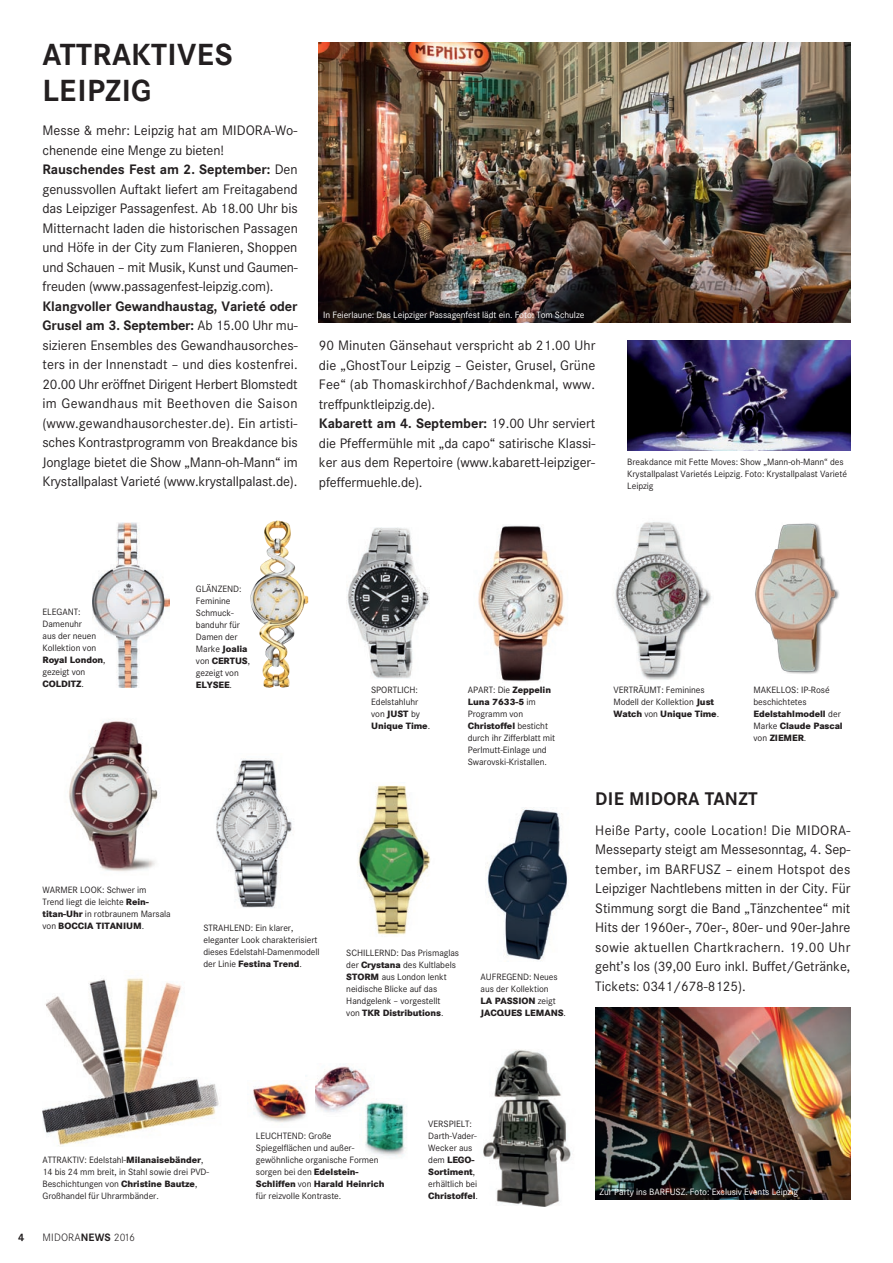
<style>
.page{position:relative;width:893px;height:1263px;background:#fff}
.page>*{position:absolute;margin:0;border:0;box-sizing:border-box;transform-origin:0 0}
.t1{font:700 30px "Corporate SBQ";letter-spacing:.005em;color:#231f20}
.t2{font:700 18px "Corporate SBQ";letter-spacing:.02em;color:#231f20}
.t3{font:13.5px/19.5px "Corporate SBQ";letter-spacing:-.005em;color:#231f20}
.t4{font:300 10.5px "Corporate SBQ";letter-spacing:.01em;color:#231f20}
.t5{font:700 10.5px "Corporate SBQ";color:#231f20}
.t6{font:9px/12px "Corporate SBQ";letter-spacing:-.005em;color:#231f20}
.t7{font:9px "Corporate SBQ";letter-spacing:-.005em;color:#fff}
.s1{font-weight:700}
.s2{font-weight:800}
</style>
<div class="page">
<img style="left:92px;top:522px;width:78px;height:166px">
<img style="left:250px;top:520px;width:58px;height:168px">
<img style="left:357px;top:785px;width:74px;height:150px">
<img style="left:485px;top:809px;width:83px;height:152px">
<img style="left:216px;top:758px;width:76px;height:150px">
<img style="left:595px;top:1008px;width:255px;height:191px">
<img style="left:319px;top:43px;width:531px;height:280px">
<img style="left:43px;top:978px;width:176px;height:168px">
<img style="left:69px;top:720px;width:89px;height:152px">
<img style="left:347px;top:528px;width:83px;height:151px">
<img style="left:615px;top:522px;width:96px;height:158px">
<img style="left:755px;top:523px;width:84px;height:151px">
<img style="left:483px;top:1049px;width:88px;height:157px">
<img style="left:478px;top:525px;width:87px;height:157px">
<img style="left:627px;top:340px;width:223px;height:111px">
<img style="left:315px;top:1064px;width:55px;height:48px">
<img style="left:253px;top:1083px;width:54px;height:40px">
<img style="left:360px;top:1098px;width:47px;height:59px">
<h1 class="t1" style="left:43px;top:37px;width:35px">Attrakti</h1>
<h1 class="t1" style="left:177px;top:37px;width:37px">ves</h1>
<h1 class="t1" style="left:43px;top:73px;width:79px">Lei pzig</h1>
<p class="t3" style="left:43px;top:121px;width:257px">Messe &amp; mehr: Leipzig hat am MIDORA-Wo&shy;chenende eine Menge zu bieten!<br><span class="s1">Rauschendes Fest am 2. September:</span> Den genussvollen Auftakt liefert am Freitagabend das Leipziger Passagenfest. Ab 18.00 Uhr bis Mitternacht laden die historischen Passagen und Höfe in der City zum Flanieren, Shoppen und Schauen – mit Musik, Kunst und Gaumen&shy;freuden (www.passagenfest-leipzig.com).</p>
<p class="t3" style="left:43px;top:297px;width:257px;text-align:justify"><span class="s1">Klangvoller Gewandhaustag, Varieté oder Grusel am 3. September:</span> Ab 15.00 Uhr mu&shy;sizieren Ensembles des Gewandhausorches&shy;ters in der Innenstadt – und dies kostenfrei.<br>20.00 Uhr eröffnet Dirigent Herbert Blomstedt im Gewandhaus mit Beethoven die Saison (www.gewandhausorchester.de). Ein artisti&shy;sches Kontrastprogramm von Breakdance bis Jonglage bietet die Show „Mann-oh-Mann“ im Krystallpalast Varieté (www.krystallpalast.de).</p>
<p class="t7" style="left:323px;top:310px;width:263px">In Feierlaune: Das Leipziger Passagenfest lädt ein. Foto: Tom Schulze</p>
<p class="t3" style="left:319px;top:336px;width:278px">90 Minuten Gänsehaut verspricht ab 21.00 Uhr die „GhostTour Leipzig – Geister, Grusel, Grüne Fee“ (ab Thomaskirchhof/Bachdenkmal, www. treffpunktleipzig.de).<br><span class="s1">Kabarett am 4. September:</span> 19.00 Uhr serviert die Pfeffermühle mit „da capo“ satirische Klassi&shy;ker aus dem Repertoire (www.kabarett-leipziger&shy;pfeffermuehle.de).</p>
<p class="t6" style="left:627px;top:456px;width:221px">Breakdance mit Fette Moves: Show „Mann-oh-Mann“ des<br>Krystallpalast Varietés Leipzig. Foto: Krystallpalast Varieté<br>Leipzig</p>
<p class="t6" style="left:43px;top:606px;width:16px">Elegan</p>
<p class="t6" style="left:43px;top:606px;width:65px;text-indent:31px">t:<br>Damenuhr<br>aus der neuen<br>Kollektion von<br><span class="s2">Royal London</span>, gezeigt von<br><span class="s2">COLDITZ</span>.</p>
<p class="t6" style="left:196px;top:583px;width:22px">Glänzend</p>
<p class="t6" style="left:239px;top:583px;width:4px">:</p>
<p class="t6" style="left:196px;top:595px;width:56px">Feminine<br>Schmuck&shy;banduhr für<br>Damen der<br>Marke <span class="s2">Joalia </span>von <span class="s2">CERTUS</span>, gezeigt von<br><span class="s2">ELYSEE</span>.</p>
<p class="t6" style="left:371px;top:684px;width:60px">Sportlich:<br>Edelstahluhr von <span class="s2">JUST</span> by<br><span class="s2">Unique Time</span>.</p>
<p class="t6" style="left:468px;top:684px;width:89px">Apart: Die <span class="s2">Zeppelin<br>Luna 7633-5</span> im<br>Programm von<br><span class="s2">Christoffel</span> besticht durch ihr Zifferblatt mit<br>Perlmutt-Einlage und<br>Swarovski-Kristallen.</p>
<p class="t6" style="left:613px;top:684px;width:107px">Verträumt: Feminines<br>Modell der Kollektion <span class="s2">Just<br>Watch</span> von <span class="s2">Unique Time</span>.</p>
<p class="t6" style="left:753px;top:684px;width:91px">Make llos: IP-Rosé beschichtetes<br><span class="s2">Edelstahlmodell</span> der<br>Marke <span class="s2">Claude Pascal </span>von <span class="s2">ZIEMER</span>.</p>
<h2 class="t2" style="left:595px;top:787px;width:122px">Die MIDORA tanzt</h2>
<p class="t6" style="left:43px;top:884px;width:130px">Warmer Look: Schwer im<br>Trend liegt die leichte <span class="s2">Rein&shy;titan-Uhr</span> in rotbraunem Marsala von <span class="s2">BOCCIA TITANIUM</span>.</p>
<p class="t6" style="left:203px;top:922px;width:37px">Strahlend</p>
<p class="t6" style="left:203px;top:922px;width:118px;text-indent:47px">: Ein klarer, eleganter Look charakterisiert dieses Edelstahl-Damenmodell der Linie <span class="s2">Festina Trend</span>.</p>
<p class="t6" style="left:346px;top:947px;width:114px">Schi llernd: Das Prismaglas der <span class="s2">Crystana</span> des Kultlabels<br><span class="s2">STORM</span> aus London lenkt neidische Blicke auf das<br>Handgelenk – vorgestellt<br>von <span class="s2">TKR Distributions</span>.</p>
<p class="t6" style="left:480px;top:971px;width:28px">Aufregend</p>
<p class="t6" style="left:480px;top:971px;width:87px;text-indent:48px">: Neues aus der Kollektion<br><span class="s2">LA PASSION</span> zeigt<br><span class="s2">JACQUES LEMANS</span>.</p>
<p class="t3" style="left:595px;top:820px;width:257px;text-align:justify">H eiße Party, coole Location! Die MIDORA-Messeparty steigt am Messesonntag, 4. Sep&shy;tember, im BARFUSZ – einem Hotspot des Leipziger Nachtlebens mitten in der City. Für Stimmung sorgt die Band „Tänzchentee“ mit H its der 1960er-, 70er-, 80er- und 90er-Jahre sowie aktuellen Chartkrachern. 19.00 Uhr geht’s los (39,00 Euro inkl. Buffet/Getränke, Tickets: 0341/678-8125).</p>
<p class="t6" style="left:43px;top:1154px;width:168px">Attraktiv: Edelstahl-<span class="s2">Milanaisebänder</span>, 14 bis 24 mm breit, in Stahl sowie drei PVD-Beschichtungen von <span class="s2">Christine Bautze</span>, Großhandel für Uhrarmbänder.</p>
<p class="t5" style="left:18px;top:1231px;width:8px">4</p>
<p class="t4" style="left:43px;top:1231px;width:94px">MIDORA<span class="s1">NEWS</span> 2016</p>
<p class="t6" style="left:256px;top:1130px;width:130px;text-indent:48px">: Große<br>Spiegelflächen und außer&shy;gewöhnliche organische Formen sorgen bei den <span class="s2">Edelstein-<br>Schliffen</span> von <span class="s2">Harald Heinrich </span>für reizvolle Kontraste.</p>
<p class="t6" style="left:256px;top:1130px;width:38px">Leuchtend</p>
<p class="t6" style="left:428px;top:1118px;width:21px">Verspie</p>
<p class="t6" style="left:428px;top:1118px;width:51px;text-indent:32px">lt:<br>Darth-Vader-<br>Wecker aus dem <span class="s2">LEGO-<br>Sortiment</span>, erhältlich bei<br><span class="s2">Christoffel</span>.</p>
<p class="t7" style="left:600px;top:1186px;width:200px">Zur Party ins BARFUSZ. Foto: Exclusiv Events Leipzig</p>
</div>
